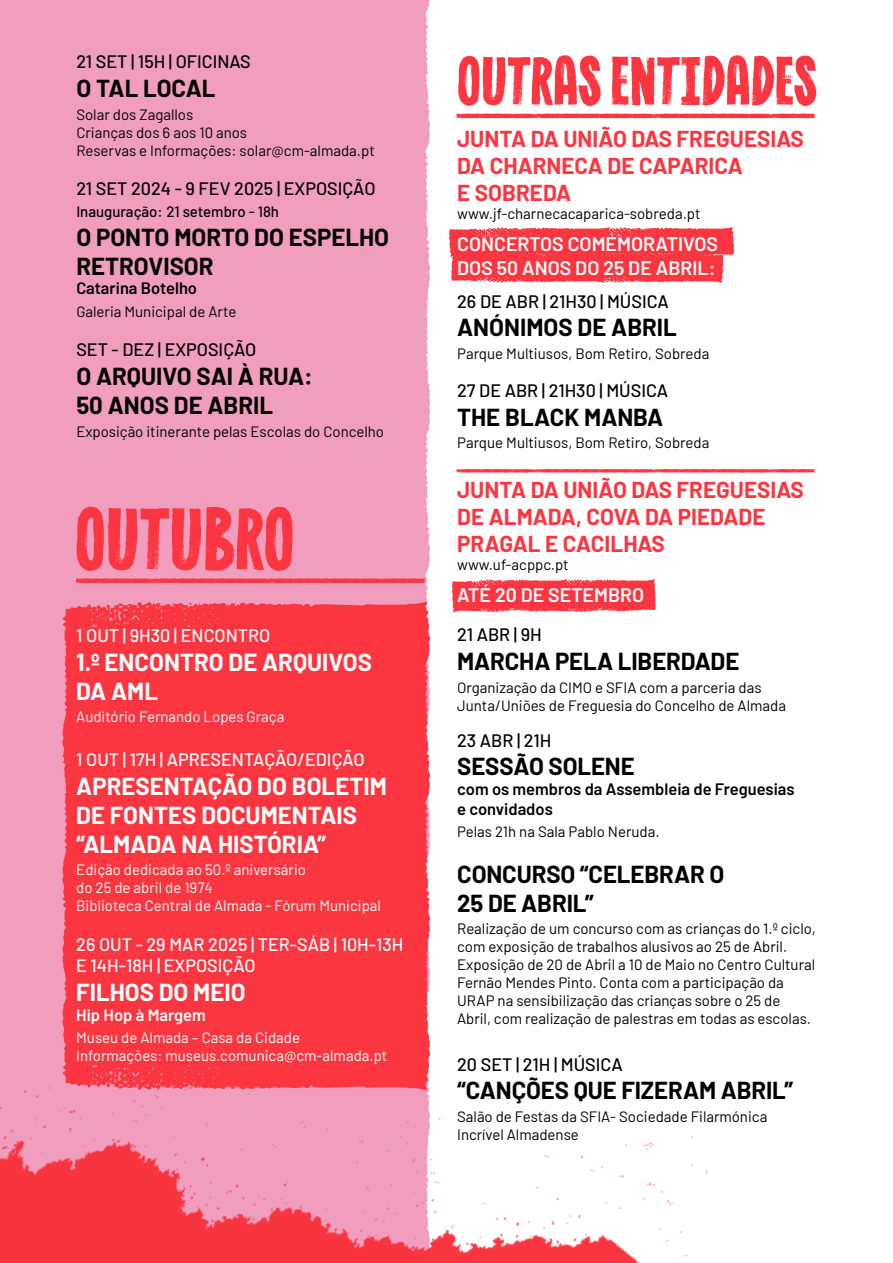
<style>
.page{position:relative;width:893px;height:1263px;background:#fff}
.page>*{position:absolute;margin:0;border:0;box-sizing:border-box;transform-origin:0 0}
.t1{font:700 24px/28.8px "Barlow";letter-spacing:-.005em;color:#000}
.t2{font:700 24px/28.8px "Barlow";color:#fff}
.t3{font:700 22.5px/27px "Barlow";color:#fb3641}
.t4{font:600 19.5px/23.4px "Barlow";color:#fff}
.t5{font:500 18px "Barlow";color:#000}
.t6{font:500 18px/21.6px "Barlow";color:#fff}
.t7{font:600 16.5px/19.8px "Barlow";color:#000}
.t8{font:600 16.5px "Barlow";color:#fff}
.t9{font:15px/18px "Barlow";color:#000}
.t10{font:15px/18px "Barlow";color:#fff}
.t11{font:500 15px "Barlow";color:#000}
</style>
<div class="page">
<div style="left:0;top:0;width:402px;height:1263px;background:#f19ebe"></div>
<svg style="left:402px;top:0;width:28px;height:375px;background:#f1a4c2"></svg>
<svg style="left:76px;top:375px;width:354px;height:227px"></svg>
<svg style="left:77px;top:507px;width:216px;height:64px"></svg>
<div style="left:62px;top:602px;width:368px;height:448px;background:#fb3641"></div>
<svg style="left:612px;top:55px;width:204px;height:51px"></svg>
<svg style="left:458px;top:55px;width:143px;height:51px"></svg>
<svg style="left:452px;top:579px;width:204px;height:33px;background:#fb4953"></svg>
<svg style="left:449px;top:227px;width:285px;height:56px;background:#fb4751"></svg>
<img style="left:0;top:1050px;width:708px;height:213px">
<svg style="left:456px;top:469px;width:359px;height:3px"></svg>
<svg style="left:76px;top:578px;width:349px;height:5px;background:#f94351"></svg>
<svg style="left:456px;top:114px;width:359px;height:4px"></svg>
<p class="t5" style="left:76px;top:49px;width:176px">21 SET | 15H | OFICINAS</p>
<h1 class="t1" style="left:76px;top:72px;width:141px">O TAL LOCAL</h1>
<p class="t9" style="left:76px;top:104px;width:300px">Solar dos Zagallos<br>Crianças dos 6 aos 10 anos<br>Reservas e Informações: solar@cm-almada.pt</p>
<p class="t5" style="left:76px;top:176px;width:301px">21 SET 2024 - 9 FEV 2025 | EXPOSIÇÃO</p>
<p class="t11" style="left:76px;top:201px;width:204px">Inauguração: 21 setembro - 18h</p>
<h1 class="t1" style="left:76px;top:221px;width:314px">O PONTO MORTO DO ESPELHO<br>RETROVISOR</h1>
<p class="t7" style="left:76px;top:277px;width:122px">Catarina Botelho</p>
<p class="t9" style="left:76px;top:301px;width:162px">Galeria Municipal de Arte</p>
<p class="t5" style="left:76px;top:337px;width:182px">SET - DEZ | EXPOSIÇÃO</p>
<h1 class="t1" style="left:76px;top:360px;width:238px">O ARQUIVO SAI À RUA:<br>50 ANOS DE ABRIL</h1>
<p class="t9" style="left:76px;top:421px;width:309px">Exposição itinerante pelas Escolas do Concelho</p>
<p class="t6" style="left:76px;top:623px;width:196px">1 OUT | 9H30 | ENCONTRO</p>
<h1 class="t2" style="left:76px;top:646px;width:297px">1.º ENCONTRO DE ARQUIVOS<br>DA AML</h1>
<p class="t10" style="left:76px;top:706px;width:210px">Auditório Fernando Lopes Graça</p>
<p class="t6" style="left:76px;top:747px;width:290px">1 OUT | 17H | APRESENTAÇÃO/EDIÇÃO</p>
<h1 class="t2" style="left:76px;top:770px;width:312px">APRESENTAÇÃO DO BOLETIM<br>DE FONTES DOCUMENTAIS “ALMADA NA HISTÓRIA”</h1>
<p class="t10" style="left:76px;top:859px;width:306px">Edição dedicada ao 50.º aniversário<br>do 25 de abril de 1974<br>Biblioteca Central de Almada - Fórum Municipal</p>
<p class="t6" style="left:76px;top:932px;width:329px">26 OUT - 29 MAR 2025 | TER-SÁB | 10H-13H<br>E 14H-18H | EXPOSIÇÃO</p>
<h1 class="t2" style="left:76px;top:976px;width:171px">FILHOS DO MEIO</h1>
<p class="t8" style="left:76px;top:1003px;width:131px">Hip Hop à Margem</p>
<p class="t10" style="left:76px;top:1028px;width:313px">Museu de Almada – Casa da Cidade<br>Informações: museus.comunica@cm-almada.pt</p>
<h2 class="t3" style="left:457px;top:123px;width:348px">JUNTA DA UNIÃO DAS FREGUESIAS<br>DA CHARNECA DE CAPARICA<br>E SOBREDA</h2>
<p class="t9" style="left:457px;top:203px;width:245px">www.jf-charnecacaparica-sobreda.pt</p>
<h3 class="t4" style="left:457px;top:231px;width:262px">CONCERTOS COMEMORATIVOS<br>DOS 50 ANOS DO 25 DE ABRIL:</h3>
<p class="t5" style="left:457px;top:288px;width:213px">26 DE ABR | 21H30 | MÚSICA</p>
<h1 class="t1" style="left:457px;top:311px;width:221px">ANÓNIMOS DE ABRIL</h1>
<p class="t9" style="left:457px;top:343px;width:254px">Parque Multiusos, Bom Retiro, Sobreda</p>
<p class="t5" style="left:457px;top:377px;width:212px">27 DE ABR | 21H30 | MÚSICA</p>
<h1 class="t1" style="left:457px;top:401px;width:208px">THE BLACK MANBA</h1>
<p class="t9" style="left:457px;top:433px;width:254px">Parque Multiusos, Bom Retiro, Sobreda</p>
<h2 class="t3" style="left:457px;top:474px;width:348px">JUNTA DA UNIÃO DAS FREGUESIAS<br>DE ALMADA, COVA DA PIEDADE<br>PRAGAL E CACILHAS</h2>
<p class="t9" style="left:457px;top:554px;width:113px">www.uf-acppc.pt</p>
<h3 class="t4" style="left:457px;top:582px;width:189px">ATÉ 20 DE SETEMBRO</h3>
<p class="t5" style="left:457px;top:622px;width:86px">21 ABR | 9H</p>
<h1 class="t1" style="left:457px;top:645px;width:284px">MARCHA PELA LIBERDADE</h1>
<p class="t9" style="left:457px;top:677px;width:330px">Organização da CIMO e SFIA com a parceria das<br>Junta/Uniões de Freguesia do Concelho de Almada</p>
<p class="t5" style="left:457px;top:727px;width:96px">23 ABR | 21H</p>
<h1 class="t1" style="left:457px;top:750px;width:179px">SESSÃO SOLENE</h1>
<p class="t7" style="left:457px;top:778px;width:339px">com os membros da Assembleia de Freguesias e convidados</p>
<p class="t9" style="left:457px;top:822px;width:204px">Pelas 21h na Sala Pablo Neruda.</p>
<h1 class="t1" style="left:457px;top:858px;width:269px">CONCURSO “CELEBRAR O<br>25 DE ABRIL”</h1>
<p class="t9" style="left:457px;top:918px;width:360px">Realização de um concurso com as crianças do 1.º ciclo, com exposição de trabalhos alusivos ao 25 de Abril.<br>Exposição de 20 de Abril a 10 de Maio no Centro Cultural Fernão Mendes Pinto. Conta com a participação da URAP na sensibilização das crianças sobre o 25 de Abril, com realização de palestras em todas as escolas.</p>
<p class="t5" style="left:457px;top:1051px;width:167px">20 SET | 21H | MÚSICA</p>
<h1 class="t1" style="left:457px;top:1074px;width:338px">“CANÇÕES QUE FIZERAM ABRIL”</h1>
<p class="t9" style="left:457px;top:1106px;width:312px">Salão de Festas da SFIA- Sociedade Filarmónica<br>Incrível Almadense</p>
</div>
